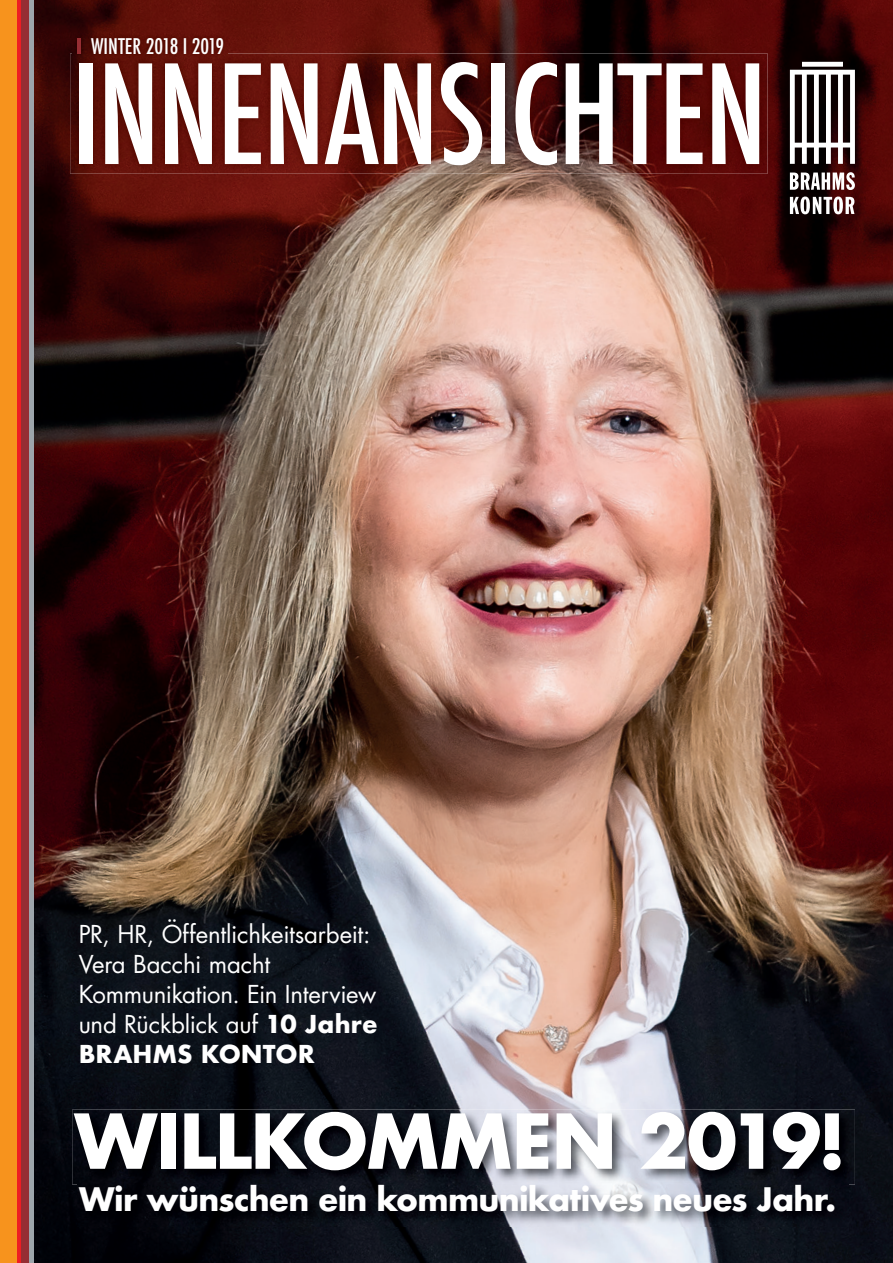
<style>
.page{position:relative;width:893px;height:1263px;background:#fff}
.page>*{position:absolute;margin:0;border:0;box-sizing:border-box;transform-origin:0 0}
.t1{font:500 condensed 133.5px "Futura";letter-spacing:-.02em;color:#fff}
.t2{font:700 73.5px "Futura";letter-spacing:-.045em;color:#fff}
.t3{font:700 31.5px "Futura";letter-spacing:-.025em;color:#fff}
.t4{font:24px/30px "Futura";letter-spacing:-.01em;color:#fff}
.t5{font:500 condensed 21px "Futura";color:#fff}
.s1{font-weight:700}
</style>
<div class="page">
<img style="left:34px;top:0;width:859px;height:1263px">
<img style="left:72px;top:1110px;width:783px;height:74px">
<img style="left:70px;top:53px;width:698px;height:121px">
<img style="left:73px;top:33px;width:155px;height:25px">
<hr style="left:77px;top:38px;width:4px;height:16px;background:#962e33">
<svg style="left:790px;top:62px;width:65px;height:102px"></svg>
<svg style="left:790px;top:197px;width:64px;height:17px"></svg>
<svg style="left:790px;top:172px;width:65px;height:18px"></svg>
<img style="left:77px;top:1183px;width:771px;height:43px">
<div style="left:0;top:0;width:17px;height:1263px;background:#f7931d"></div>
<hr style="left:17px;top:0;width:4px;height:1263px;background:#ee1d23">
<div style="left:21px;top:0;width:9px;height:1263px;background:#962e33"></div>
<hr style="left:30px;top:0;width:4px;height:1263px;background:#9da5ab">
<p class="t5" style="left:91px;top:32px;width:135px">WINTER 2018 I 2019</p>
<h1 class="t1" style="left:71px;top:29px;width:697px">INNENANSICHTEN</h1>
<p class="t4" style="left:79px;top:919px;width:301px">PR, HR, Öffentlichkeitsarbeit:<br>Vera Bacchi macht<br>Kommunikation. Ein Interview und Rückblick auf <span class="s1">10 Jahre<br>BRAHMS KONTOR</span></p>
<h2 class="t2" style="left:74px;top:1088px;width:774px">WILLKOMMEN 2019!</h2>
<h3 class="t3" style="left:79px;top:1176px;width:759px">Wir wünschen ein kommunikatives neues Jahr.</h3>
</div>
